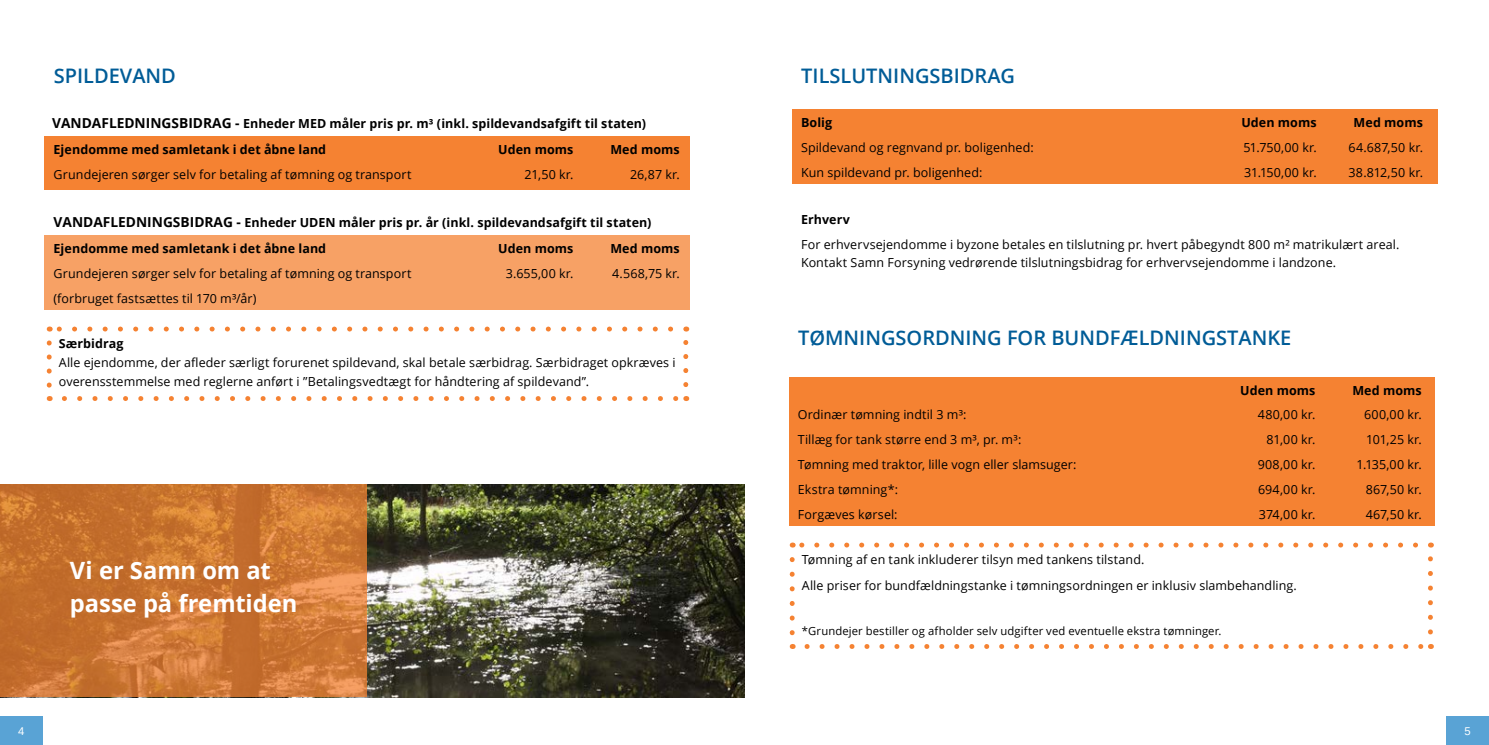
<style>
.page{position:relative;width:1489px;height:745px;background:#fff}
.page>*{position:absolute;margin:0;border:0;box-sizing:border-box;transform-origin:0 0}
.Underrubrik{font:700 23.75px/32.5px "Open Sans";letter-spacing:-.005em;color:#fff}
.Overskrift{font:600 20px "Open Sans";color:#005c97}
.Brødtext{font:12.5px/18.8px "Open Sans";letter-spacing:.005em;color:#000}
.Mellemrubrik{font:700 12.5px "Open Sans";letter-spacing:.005em;color:#000}
.Mellemrubrik-2{font:12.5px "Open Sans";letter-spacing:.005em;color:#000}
.Brødtext-2{font:700 12.5px "Open Sans";letter-spacing:.005em;color:#000}
.Underrubrik-2{font:700 12.5px "Open Sans";letter-spacing:.005em;color:#000}
.Mellemrubrik-3{font:11.25px "Open Sans";letter-spacing:.01em;color:#000}
.t1{font:11.25px "Arimo";color:#fff}
.s1{font-size:13.75px}
</style>
<div class="page">
<svg style="left:807px;top:644px;width:615px;height:4px"></svg>
<svg style="left:799px;top:542px;width:616px;height:5px"></svg>
<svg style="left:789px;top:559px;width:5px;height:89px"></svg>
<svg style="left:1428px;top:542px;width:4px;height:89px"></svg>
<div style="left:789px;top:377px;width:645px;height:148px;background:#f58232"></div>
<svg style="left:64px;top:396px;width:614px;height:5px"></svg>
<svg style="left:57px;top:326px;width:613px;height:5px"></svg>
<svg style="left:47px;top:343px;width:5px;height:58px"></svg>
<svg style="left:683px;top:326px;width:5px;height:58px"></svg>
<div style="left:44px;top:235px;width:645px;height:74px;background:#f7a165"></div>
<div style="left:44px;top:136px;width:645px;height:53px;background:#f58232"></div>
<div style="left:792px;top:109px;width:645px;height:75px;background:#f58232"></div>
<img style="left:366px;top:484px;width:378px;height:212px">
<svg style="left:0;top:484px;width:366px;height:212px;background:#cb7633"></svg>
<div style="left:0;top:716px;width:43px;height:28px;background:#59a3d5"></div>
<div style="left:1446px;top:716px;width:42px;height:28px;background:#59a3d5"></div>
<p class="Overskrift" style="left:54px;top:62px;width:124px">SPILDEVAND</p>
<p class="Mellemrubrik" style="left:52px;top:115px;width:595px"><span class="s1">VANDAFLEDNINGSBIDRAG -</span> Enheder MED måler pris pr. m³ (inkl. spildevandsafgift til staten)</p>
<p class="Brødtext-2" style="left:54px;top:140px;width:274px">Ejendomme med samletank i det åbne land</p>
<p class="Underrubrik-2" style="left:498px;top:140px;width:77px">Uden moms</p>
<p class="Underrubrik-2" style="left:610px;top:140px;width:71px">Med moms</p>
<p class="Brødtext" style="left:54px;top:164px;width:359px">Grundejeren sørger selv for betaling af tømning og transport</p>
<p class="Brødtext" style="left:524px;top:164px;width:50px">21,50 kr.</p>
<p class="Brødtext" style="left:630px;top:164px;width:51px">26,87 kr.</p>
<p class="Mellemrubrik" style="left:54px;top:213px;width:599px"><span class="s1">VANDAFLEDNINGSBIDRAG -</span> Enheder UDEN måler pris pr. år (inkl. spildevandsafgift til staten)</p>
<p class="Brødtext-2" style="left:54px;top:240px;width:274px">Ejendomme med samletank i det åbne land</p>
<p class="Underrubrik-2" style="left:498px;top:240px;width:77px">Uden moms</p>
<p class="Underrubrik-2" style="left:610px;top:240px;width:71px">Med moms</p>
<p class="Brødtext" style="left:54px;top:264px;width:359px">Grundejeren sørger selv for betaling af tømning og transport</p>
<p class="Brødtext" style="left:505px;top:264px;width:69px">3.655,00 kr.</p>
<p class="Brødtext" style="left:612px;top:264px;width:69px">4.568,75 kr.</p>
<p class="Brødtext" style="left:54px;top:288px;width:204px">(forbruget fastsættes til 170 m³/år)</p>
<p class="Underrubrik-2" style="left:59px;top:334px;width:66px">Særbidrag</p>
<p class="Brødtext" style="left:59px;top:352px;width:618px">Alle ejendomme, der afleder særligt forurenet spildevand, skal betale særbidrag. Særbidraget opkræves i overensstemmelse med reglerne anført i ”Betalingsvedtægt for håndtering af spildevand”.</p>
<p class="Underrubrik" style="left:70px;top:553px;width:229px">Vi er Samn om at passe på fremtiden</p>
<p class="Overskrift" style="left:801px;top:62px;width:215px">TILSLUTNINGSBIDRAG</p>
<p class="Brødtext-2" style="left:801px;top:114px;width:33px">Bolig</p>
<p class="Brødtext-2" style="left:1241px;top:114px;width:77px">Uden moms</p>
<p class="Brødtext-2" style="left:1353px;top:114px;width:71px">Med moms</p>
<p class="Brødtext" style="left:801px;top:138px;width:234px">Spildevand og regnvand pr. boligenhed:</p>
<p class="Brødtext" style="left:1243px;top:138px;width:75px">51.750,00 kr.</p>
<p class="Brødtext" style="left:1348px;top:138px;width:76px">64.687,50 kr.</p>
<p class="Brødtext" style="left:801px;top:162px;width:183px">Kun spildevand pr. boligenhed:</p>
<p class="Brødtext" style="left:1244px;top:162px;width:74px">31.150,00 kr.</p>
<p class="Brødtext" style="left:1348px;top:162px;width:76px">38.812,50 kr.</p>
<p class="Brødtext-2" style="left:801px;top:210px;width:50px">Erhverv</p>
<p class="Brødtext" style="left:801px;top:234px;width:599px">For erhvervsejendomme i byzone betales en tilslutning pr. hvert påbegyndt 800 m² matrikulært areal.</p>
<p class="Brødtext" style="left:801px;top:253px;width:536px">Kontakt Samn Forsyning vedrørende tilslutningsbidrag for erhvervsejendomme i landzone.</p>
<p class="Overskrift" style="left:798px;top:324px;width:495px">TØMNINGSORDNING FOR BUNDFÆLDNINGSTANKE</p>
<p class="Brødtext-2" style="left:1240px;top:381px;width:77px">Uden moms</p>
<p class="Brødtext-2" style="left:1352px;top:381px;width:71px">Med moms</p>
<p class="Brødtext" style="left:797px;top:405px;width:170px">Ordinær tømning indtil 3 m³:</p>
<p class="Brødtext" style="left:1257px;top:405px;width:59px">480,00 kr.</p>
<p class="Brødtext" style="left:1363px;top:405px;width:59px">600,00 kr.</p>
<p class="Brødtext" style="left:797px;top:429px;width:225px">Tillæg for tank større end 3 m³, pr. m³:</p>
<p class="Brødtext" style="left:1266px;top:429px;width:51px">81,00 kr.</p>
<p class="Brødtext" style="left:1365px;top:429px;width:57px">101,25 kr.</p>
<p class="Brødtext" style="left:797px;top:454px;width:280px">Tømning med traktor, lille vogn eller slamsuger:</p>
<p class="Brødtext" style="left:1257px;top:454px;width:59px">908,00 kr.</p>
<p class="Brødtext" style="left:1356px;top:454px;width:67px">1.135,00 kr.</p>
<p class="Brødtext" style="left:797px;top:479px;width:102px">Ekstra tømning*:</p>
<p class="Brødtext" style="left:1257px;top:479px;width:59px">694,00 kr.</p>
<p class="Brødtext" style="left:1365px;top:479px;width:57px">867,50 kr.</p>
<p class="Brødtext" style="left:797px;top:504px;width:101px">Forgæves kørsel:</p>
<p class="Brødtext" style="left:1258px;top:504px;width:58px">374,00 kr.</p>
<p class="Brødtext" style="left:1365px;top:504px;width:58px">467,50 kr.</p>
<p class="Mellemrubrik-2" style="left:801px;top:550px;width:344px">Tømning af en tank inkluderer tilsyn med tankens tilstand.</p>
<p class="Mellemrubrik-2" style="left:801px;top:576px;width:496px">Alle priser for bundfældningstanke i tømningsordningen er inklusiv slambehandling.</p>
<p class="Mellemrubrik-3" style="left:801px;top:622px;width:421px">*Grundejer bestiller og afholder selv udgifter ved eventuelle ekstra tømninger.</p>
<p class="t1" style="left:18px;top:723px;width:8px">4</p>
<p class="t1" style="left:1464px;top:723px;width:8px">5</p>
</div>
